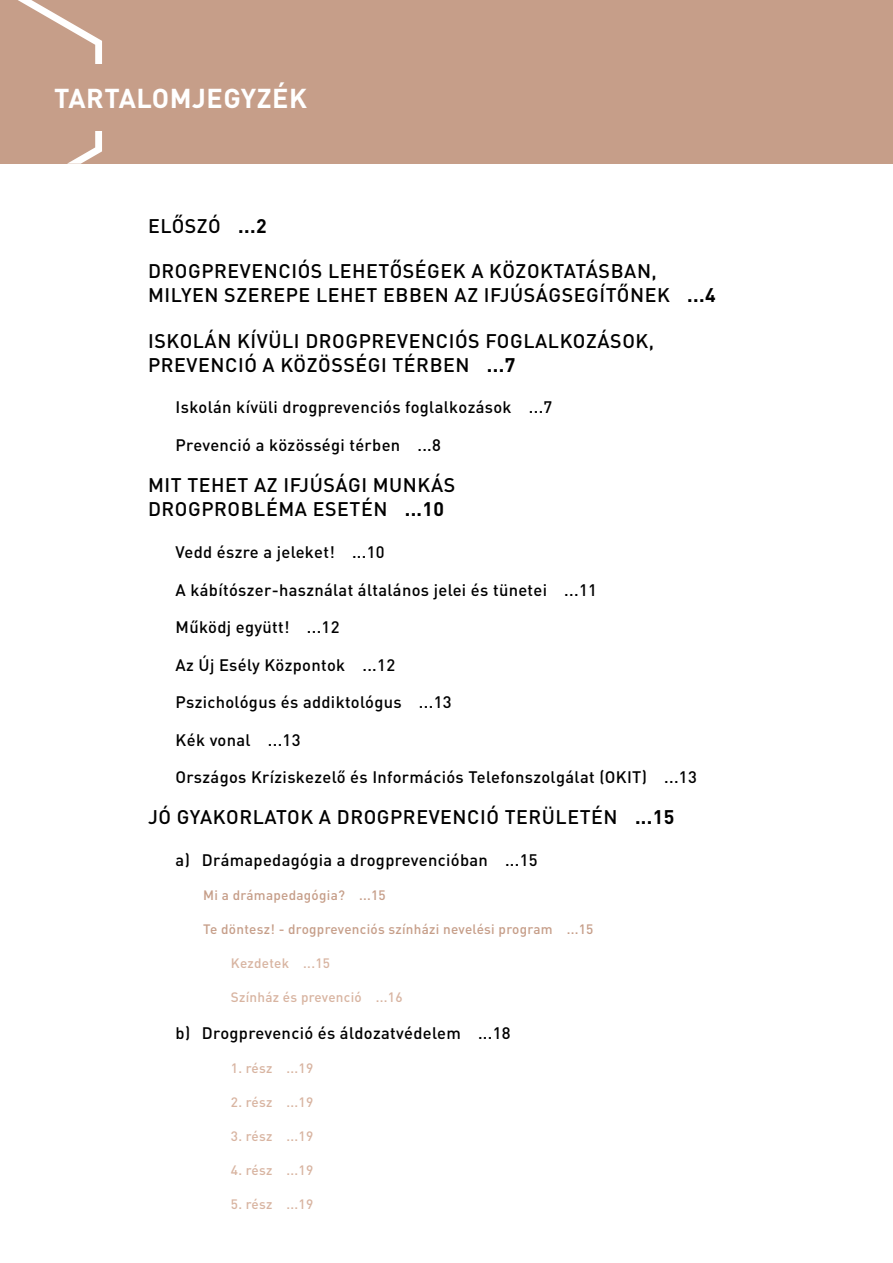
<style>
.page{position:relative;width:893px;height:1263px;background:#fff}
.page>*{position:absolute;margin:0;border:0;box-sizing:border-box;transform-origin:0 0}
.t1{font:700 27px "DIN Pro";letter-spacing:.02em;color:#fff}
.t2{font:500 19.5px/24.2px "DIN Pro";letter-spacing:.03em;color:#000}
.t3{font:500 16.5px "DIN Pro";letter-spacing:.02em;color:#000}
.t4{font:500 13.5px "DIN Pro";letter-spacing:.02em;color:#d8b4a1}
.t5{font:500 13.5px "DIN Pro";letter-spacing:.02em;color:#c69e89}
.s1{font-weight:700}
</style>
<div class="page">
<div style="left:0;top:0;width:893px;height:164px;background:#c69e89"></div>
<svg style="left:18px;top:0;width:84px;height:164px"></svg>
<div style="left:54px;top:65px;width:785px;height:66px;background:#c69e89"></div>
<h1 class="t1" style="left:54px;top:80px;width:254px">TARTALOMJEGYZÉK</h1>
<p class="t2" style="left:148px;top:213px;width:120px">ELŐSZÓ <span class="s1">...2</span></p>
<p class="t2" style="left:148px;top:258px;width:569px">DROGPREVENCIÓS LEHETŐSÉGEK A KÖZOKTATÁSBAN,<br>MILYEN SZEREPE LEHET EBBEN AZ IFJÚSÁGSEGÍTŐNEK <span class="s1">...4</span></p>
<p class="t2" style="left:148px;top:328px;width:508px">ISKOLÁN KÍVÜLI DROGPREVENCIÓS FOGLALKOZÁSOK,<br>PREVENCIÓ A KÖZÖSSÉGI TÉRBEN <span class="s1">...7</span></p>
<p class="t3" style="left:176px;top:396px;width:378px">Iskolán kívüli drogprevenciós foglalkozások ...7</p>
<p class="t3" style="left:176px;top:434px;width:267px">Prevenció a közösségi térben ...8</p>
<p class="t2" style="left:148px;top:472px;width:309px">MIT TEHET AZ IFJÚSÁGI MUNKÁS<br>DROGPROBLÉMA ESETÉN <span class="s1">...10</span></p>
<p class="t3" style="left:176px;top:541px;width:211px">Vedd észre a jeleket! ...10</p>
<p class="t3" style="left:176px;top:578px;width:423px">A kábítószer-használat általános jelei és tünetei ...11</p>
<p class="t3" style="left:176px;top:616px;width:165px">Működj együtt! ...12</p>
<p class="t3" style="left:176px;top:653px;width:221px">Az Új Esély Központok ...12</p>
<p class="t3" style="left:176px;top:691px;width:278px">Pszichológus és addiktológus ...13</p>
<p class="t3" style="left:176px;top:728px;width:126px">Kék vonal ...13</p>
<p class="t3" style="left:176px;top:766px;width:523px">Országos Kríziskezelő és Információs Telefonszolgálat (OKIT) ...13</p>
<p class="t2" style="left:148px;top:804px;width:528px">JÓ GYAKORLATOK A DROGPREVENCIÓ TERÜLETÉN <span class="s1">...15</span></p>
<p class="t3" style="left:176px;top:849px;width:364px">a) Drámapedagógia a drogprevencióban ...15</p>
<p class="t5" style="left:203px;top:886px;width:184px">Mi a drámapedagógia? ...15</p>
<p class="t5" style="left:203px;top:920px;width:392px">Te döntesz! - drogprevenciós színházi nevelési program ...15</p>
<p class="t4" style="left:231px;top:954px;width:101px">Kezdetek ...15</p>
<p class="t4" style="left:231px;top:988px;width:173px">Színház és prevenció ...16</p>
<p class="t3" style="left:176px;top:1022px;width:337px">b) Drogprevenció és áldozatvédelem ...18</p>
<p class="t4" style="left:231px;top:1059px;width:84px">1. rész ...19</p>
<p class="t4" style="left:231px;top:1093px;width:84px">2. rész ...19</p>
<p class="t4" style="left:231px;top:1127px;width:84px">3. rész ...19</p>
<p class="t4" style="left:231px;top:1161px;width:84px">4. rész ...19</p>
<p class="t4" style="left:231px;top:1195px;width:84px">5. rész ...19</p>
</div>
